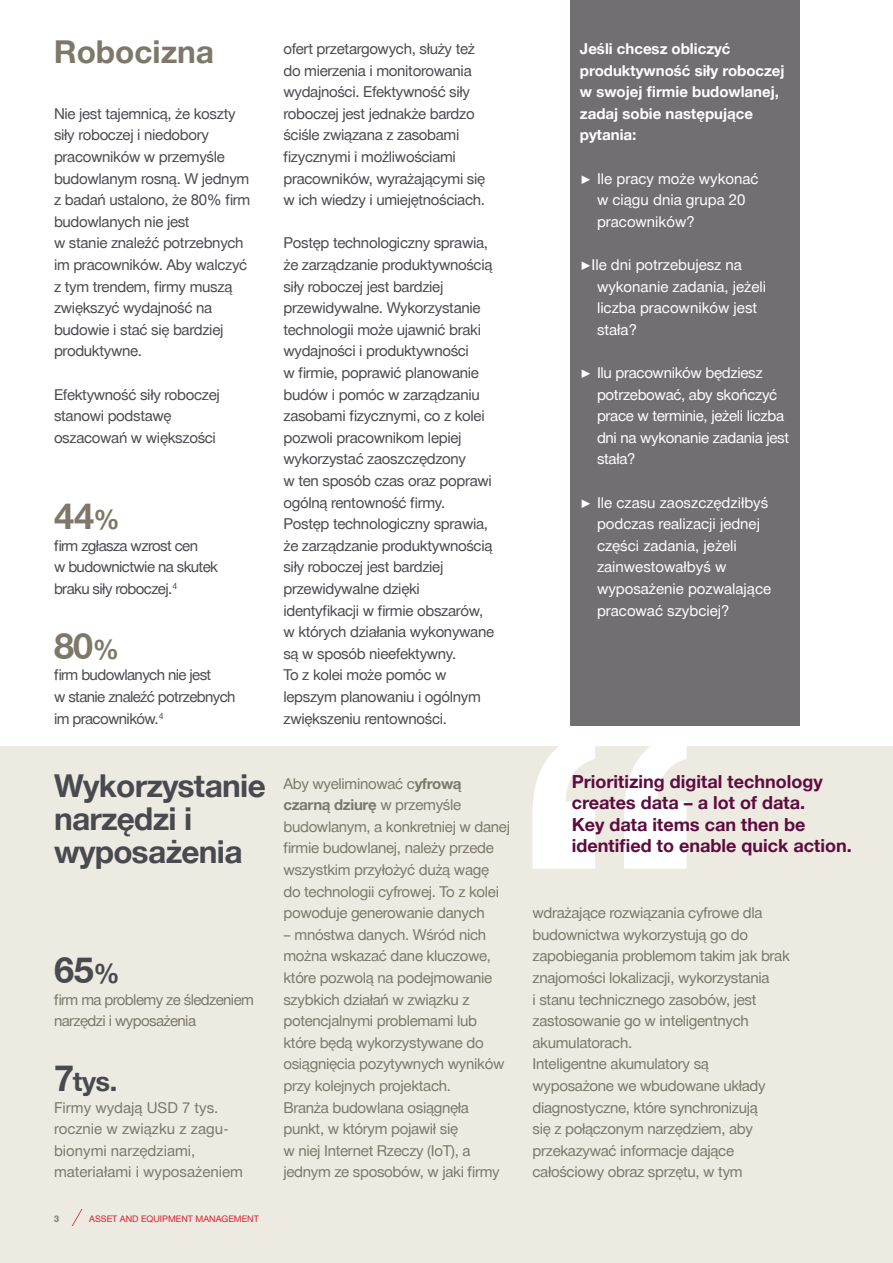
<style>
.page{position:relative;width:893px;height:1263px;background:#fff}
.page>*{position:absolute;margin:0;border:0;box-sizing:border-box;transform-origin:0 0}
.t1{font:700 36px "Hilti";color:#7d7869}
.t2{font:700 36px "Hilti";color:#494a4f}
.t3{font:700 31.5px/33px "Hilti";letter-spacing:-.02em;color:#494a4f}
.t4{font:700 31.5px "Hilti";color:#7d7869}
.t5{font:700 27px "Hilti";color:#494a4f}
.t6{font:700 18px/21.6px "Hilti";color:#5e0b3d}
.t7{font:15px/21.6px "Hilti";letter-spacing:-.02em;color:#494a4f}
.t8{font:15px/21.6px "Hilti";letter-spacing:-.02em;color:#7d7869}
.t9{font:15px/21.6px "Hilti";color:#fff}
.t10{font:15px/21.6px "Hilti";letter-spacing:-.04em;color:#494a4f}
.t11{font:15px/21.6px "Hilti";letter-spacing:-.02em;color:#fff}
.t12{font:700 15px/21.6px "Hilti";color:#fff}
.t13{font:15px/21.6px "Hilti";color:#7d7869}
.t14{font:15px/21.6px "Hilti";letter-spacing:-.04em;color:#7d7869}
.t15{font:9px "Hilti";color:#d81f2e}
.t16{font:700 9px "Hilti";color:#7d7869}
.s1{font-size:27px}
.s2{font-size:36px}
.s3{font-weight:700}
</style>
<div class="page">
<div style="left:0;top:746px;width:893px;height:517px;background:#edeae2"></div>
<svg style="left:532px;top:746px;width:155px;height:123px"></svg>
<div style="left:570px;top:0;width:230px;height:726px;background:#726f72"></div>
<svg style="left:72px;top:1209px;width:10px;height:17px"></svg>
<h2 class="t4" style="left:54px;top:34px;width:161px">Robocizna</h2>
<p class="t7" style="left:54px;top:103px;width:198px">Nie jest tajemnicą, że koszty siły roboczej i niedobory pracowników w przemyśle budowlanym rosną. W jednym z badań ustalono, że 80% firm budowlanych nie jest<br>w stanie znaleźć potrzebnych im pracowników. Aby walczyć z tym trendem, firmy muszą zwiększyć wydajność na budowie i stać się bardziej produktywne.</p>
<p class="t7" style="left:54px;top:384px;width:167px">Efektywność siły roboczej stanowi podstawę oszacowań w większości</p>
<h1 class="t1" style="left:54px;top:496px;width:68px">44<span class="s1">%</span></h1>
<p class="t10" style="left:54px;top:535px;width:165px">firm zgłasza wzrost cen<br>w budownictwie na skutek braku siły roboczej.<sup>4</sup></p>
<h1 class="t1" style="left:54px;top:625px;width:67px">80<span class="s1">%</span></h1>
<p class="t10" style="left:54px;top:664px;width:183px">firm budowlanych nie jest<br>w stanie znaleźć potrzebnych im pracowników.<sup>4</sup></p>
<p class="t7" style="left:283px;top:38px;width:203px">ofert przetargowych, służy też do mierzenia i monitorowania wydajności. Efektywność siły roboczej jest jednakże bardzo ściśle związana z zasobami fizycznymi i możliwościami pracowników, wyrażającymi się w ich wiedzy i umiejętnościach.</p>
<p class="t7" style="left:283px;top:232px;width:212px">Postęp technologiczny sprawia, że zarządzanie produktywnością siły roboczej jest bardziej przewidywalne. Wykorzystanie technologii może ujawnić braki wydajności i produktywności<br>w firmie, poprawić planowanie budów i pomóc w zarządzaniu zasobami fizycznymi, co z kolei pozwoli pracownikom lepiej wykorzystać zaoszczędzony<br>w ten sposób czas oraz poprawi ogólną rentowność firmy.<br>Postęp technologiczny sprawia, że zarządzanie produktywnością siły roboczej jest bardziej przewidywalne dzięki identyfikacji w firmie obszarów, w których działania wykonywane są w sposób nieefektywny.<br>To z kolei może pomóc w lepszym planowaniu i ogólnym zwiększeniu rentowności.</p>
<h2 class="t3" style="left:54px;top:770px;width:213px">Wykorzystanie narzędzi i wyposażenia</h2>
<h1 class="t2" style="left:54px;top:949px;width:68px">65<span class="s1">%</span></h1>
<p class="t14" style="left:54px;top:988px;width:201px">firm ma problemy ze śledzeniem narzędzi i wyposażenia</p>
<h3 class="t5" style="left:54px;top:1066px;width:65px"><span class="s2">7</span>tys.</h3>
<p class="t13" style="left:54px;top:1096px;width:190px">Firmy wydają USD 7 tys. rocznie w związku z zagu&shy;bionymi narzędziami, materiałami i wyposażeniem</p>
<p class="t16" style="left:54px;top:1213px;width:7px">3</p>
<p class="t15" style="left:89px;top:1213px;width:171px">ASSET AND EQUIPMENT MANAGEMENT</p>
<p class="t15" style="left:89px;top:1213px;width:106px">HUMAN AUGMENTATION</p>
<p class="t8" style="left:283px;top:772px;width:228px">Aby wyeliminować c<span class="s3">yfrową czarną dziurę</span> w przemyśle budowlanym, a konkretniej w danej firmie budowlanej, należy przede wszystkim przyłożyć dużą wagę do technologii cyfrowej. To z kolei powoduje generowanie danych</p>
<p class="t8" style="left:283px;top:924px;width:222px">– mnóstwa danych. Wśród nich można wskazać dane kluczowe, które pozwolą na podejmowanie szybkich działań w związku z potencjalnymi problemami lub które będą wykorzystywane do osiągnięcia pozytywnych wyników przy kolejnych projektach.<br>Branża budowlana osiągnęła punkt, w którym pojawił się<br>w niej Internet Rzeczy (IoT), a jednym ze sposobów, w jaki firmy</p>
<p class="t12" style="left:580px;top:38px;width:206px">Jeśli chcesz obliczyć produktywność siły roboczej w swojej firmie budowlanej, zadaj sobie następujące pytania:</p>
<p class="t9" style="left:597px;top:168px;width:163px;text-indent:-17px"><span class="s3">▶</span> Ile pracy może wykonać w ciągu dnia grupa 20 pracowników?</p>
<p class="t9" style="left:597px;top:254px;width:171px;text-indent:-17px"><span class="s3">▶</span>Ile dni potrzebujesz na wykonanie zadania, jeżeli liczba pracowników jest stała?</p>
<p class="t11" style="left:597px;top:362px;width:194px;text-indent:-17px"><span class="s3">▶</span> Ilu pracowników będziesz potrzebować, aby skończyć prace w terminie, jeżeli liczba dni na wykonanie zadania jest stała?</p>
<p class="t9" style="left:597px;top:492px;width:176px;text-indent:-17px"><span class="s3">▶</span> Ile czasu zaoszczędziłbyś podczas realizacji jednej części zadania, jeżeli zainwestowałbyś w wyposażenie pozwalające pracować szybciej?</p>
<p class="t6" style="left:572px;top:770px;width:281px">Prioritizing digital technology creates data – a lot of data.<br>Key data items can then be identified to enable quick action.</p>
<p class="t8" style="left:532px;top:902px;width:259px">wdrażające rozwiązania cyfrowe dla budownictwa wykorzystują go do zapobiegania problemom takim jak brak znajomości lokalizacji, wykorzystania<br>i stanu technicznego zasobów, jest zastosowanie go w inteligentnych akumulatorach.<br>Inteligentne akumulatory są wyposażone we wbudowane układy diagnostyczne, które synchronizują<br>się z połączonym narzędziem, aby przekazywać informacje dające całościowy obraz sprzętu, w tym</p>
</div>
